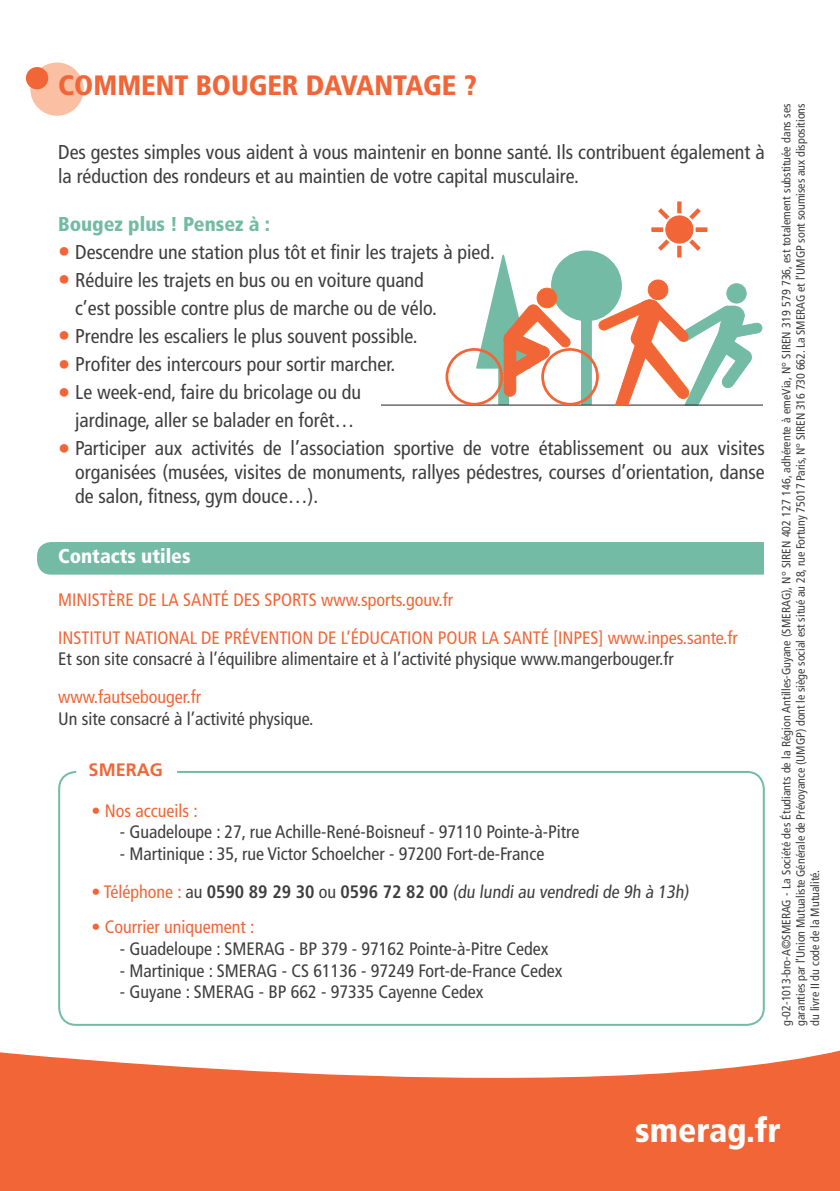
<style>
.page{position:relative;width:840px;height:1191px;background:#fff}
.page>*{position:absolute;margin:0;border:0;box-sizing:border-box;transform-origin:0 0}
.t1{font:900 condensed 34px "Frutiger LT Com";color:#fff}
.t2{font:900 condensed 28px "Frutiger LT Com";color:#f26537}
.t3{font:condensed 20px/24px "Frutiger LT Com";color:#3e3e3f}
.t4{font:900 condensed 20px "Frutiger LT Com";color:#73bba4}
.t5{font:900 condensed 20px "Frutiger LT Com";color:#fff}
.t6{font:condensed 18px "Frutiger LT Com";color:#3e3e3f}
.t7{font:condensed 18px/37.6px "Frutiger LT Com";color:#f26537}
.t8{font:700 18px "Frutiger LT Com";color:#f26537}
.t9{font:condensed 12px/14.4px "Frutiger LT Com";color:#3e3e3f;text-align:justify}
.s1{font-family:"Arial";font-stretch:normal;color:#f26537}
.s2{color:#f26537}
.s3{font-weight:700}
</style>
<div class="page">
<div style="left:30px;top:62px;width:54px;height:54px;background:#fbc0a3;border-radius:50%"></div>
<div style="left:26px;top:67px;width:22px;height:22px;background:#f26537;border-radius:50%"></div>
<hr style="left:381px;top:405px;width:381px;height:1px;background:#231f20">
<div style="left:665px;top:216px;width:27px;height:27px;background:#f26537;border-radius:50%"></div>
<div style="left:665px;top:216px;width:27px;height:27px;border:1px solid #f26537;border-radius:50%"></div>
<svg style="left:651px;top:228px;width:11px;height:3px"></svg>
<svg style="left:695px;top:228px;width:11px;height:3px"></svg>
<svg style="left:689px;top:208px;width:11px;height:11px"></svg>
<svg style="left:677px;top:202px;width:3px;height:11px"></svg>
<svg style="left:658px;top:208px;width:11px;height:11px"></svg>
<svg style="left:444px;top:239px;width:318px;height:167px"></svg>
<div style="left:647px;top:280px;width:20px;height:20px;background:#f26537;border-radius:50%"></div>
<div style="left:647px;top:280px;width:20px;height:20px;border:1px solid #f26537;border-radius:50%"></div>
<div style="left:37px;top:542px;width:727px;height:32px;background:#73bba4"></div>
<svg style="left:0;top:1025px;width:839px;height:166px;fill:#f26537"></svg>
<div style="left:58px;top:771px;width:706px;height:254px;border:2px solid #73bba4;border-radius:17px"></div>
<div style="left:76px;top:759px;width:101px;height:24px;background:#fff;border-radius:10px"></div>
<h2 class="t2" style="left:58px;top:68px;width:420px">Comm ent bouger davantage ?</h2>
<p class="t3" style="left:58px;top:140px;width:707px">Des gestes simples vous aident à vous maintenir en bonne santé. Ils contribuent également à la réduction des rondeurs et au maintien de votre capital musculaire.</p>
<p class="t4" style="left:58px;top:212px;width:213px">Bougez plus ! Pensez à :</p>
<p class="t3" style="left:58px;top:240px;width:438px"><span class="s1">●</span> Descendre une station plus tôt et finir les trajets à pied.</p>
<p class="t3" style="left:75px;top:266px;width:363px;line-height:28px;text-indent:-17px"><span class="s1">●</span> Réduire les trajets en bus ou en voiture quand c’est possible contre plus de marche ou de vélo.</p>
<p class="t3" style="left:58px;top:324px;width:360px"><span class="s1">●</span> Prendre les escaliers le plus souvent possible.</p>
<p class="t3" style="left:58px;top:352px;width:338px"><span class="s1">●</span> Profiter des intercours pour sortir marcher.</p>
<p class="t3" style="left:58px;top:378px;width:304px;line-height:28px;text-align:center"><span class="s1">●</span> Le week-end, faire du bricolage ou du jardinage, aller se balader en forêt…</p>
<p class="t3" style="left:75px;top:436px;width:690px;text-align:justify;text-indent:-17px"><span class="s1">●</span> Participer aux activités de l’association sportive de votre établissement ou aux visites organisées (musées, visites de monuments, rallyes pédestres, courses d’orientation, danse de salon, fitness, gym douce…).</p>
<p class="t5" style="left:58px;top:544px;width:134px">Contacts utiles</p>
<p class="t7" style="left:58px;top:581px;width:185px">Ministère de la santé des</p>
<p class="t7" style="left:58px;top:581px;width:396px;text-indent:206px">sports www.sports.gouv.fr institut national de prévention de l’éduca</p>
<p class="t7" style="left:399px;top:619px;width:340px">tion pour la santé [INPES] www.inpes.sante.fr</p>
<p class="t6" style="left:58px;top:648px;width:616px">Et son site consacré à l’équilibre alimentaire et à l’activité physique www.mangerbouger.fr</p>
<p class="t7" style="left:58px;top:678px;width:144px">www.fautsebouger.fr</p>
<p class="t6" style="left:58px;top:708px;width:257px">Un site consacré à l’activité physique.</p>
<p class="t8" style="left:89px;top:759px;width:75px">SMERAG</p>
<p class="t7" style="left:91px;top:792px;width:108px">• Nos accueils :</p>
<p class="t6" style="left:120px;top:821px;width:461px">- Guadeloupe : 27, rue Achille-René-Boisneuf - 97110 Pointe-à-Pitre</p>
<p class="t6" style="left:120px;top:843px;width:426px">- Martinique : 35, rue Victor Schoelcher - 97200 Fort-de-France</p>
<p class="t6" style="left:91px;top:881px;width:601px"><span class="s2">• Téléphone :</span> au <span class="s3">0590 89 29 30</span> ou <span class="s3">0596 72 82 00</span> (du lundi au vendredi de 9h à 13h)</p>
<p class="t7" style="left:91px;top:908px;width:164px">• Courrier uniquement :</p>
<p class="t6" style="left:120px;top:938px;width:430px">- Guadeloupe : SMERAG - BP 379 - 97162 Pointe-à-Pitre Cedex</p>
<p class="t6" style="left:120px;top:959px;width:444px">- Martinique : SMERAG - CS 61136 - 97249 Fort-de-France Cedex</p>
<p class="t6" style="left:120px;top:981px;width:365px">- Guyane : SMERAG - BP 662 - 97335 Cayenne Cedex</p>
<p class="t9" style="left:778px;top:1025px;width:924px;rotate:-90deg">g-02-1013-bro-A©SMERAG - La Société des Étudiants de la Région Antilles-Guyane (SMERAG), N° SIREN 402 127 146, adhérente à emeVia, N° SIREN 319 579 736, est totalement substituée dans ses garanties par l’Union Mutualiste Générale de Prévoyance (UMGP) dont le siège social est situé au 28, rue Fortuny 75017 Paris, N° SIREN 316 730 662. La SMERAG et l’UMGP sont soumises aux dispositions du livre II du code de la Mutualité.</p>
<h1 class="t1" style="left:635px;top:1110px;width:147px">smerag.fr</h1>
</div>
